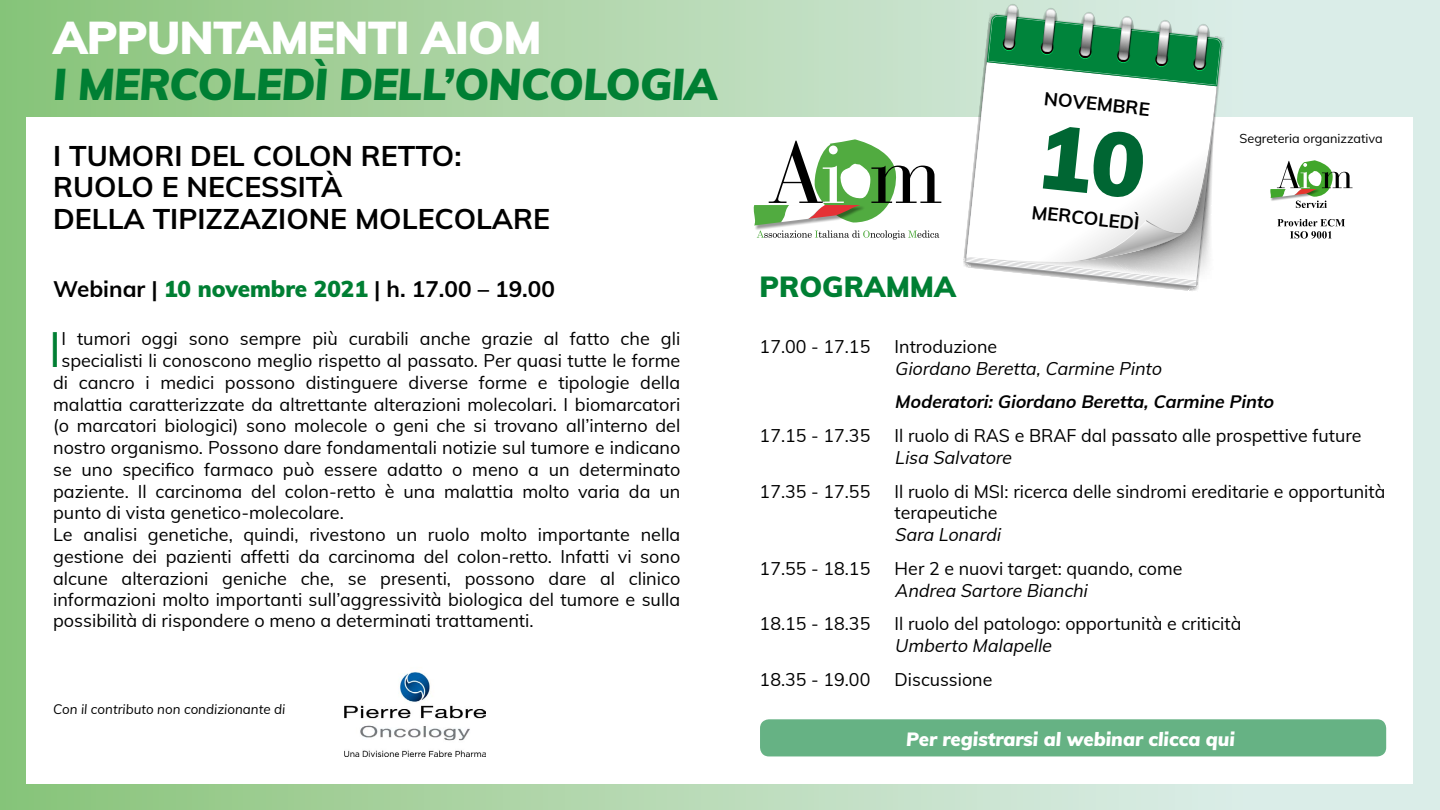
<style>
.page{position:relative;width:1440px;height:810px;background:#fff}
.page>*{position:absolute;margin:0;border:0;box-sizing:border-box;transform-origin:0 0}
.t1{font:48.53px "Mulish";color:#007f33}
.t2{font:900 45px "Mulish";letter-spacing:-.02em;color:#fff}
.t3{font:italic 900 43.5px "Mulish";letter-spacing:-.02em;color:#007f33}
.t4{font:700 28.5px/31.5px "Mulish";color:#000}
.t5{font:900 28.5px "Mulish";color:#007f33}
.t6{font:700 22.5px "Mulish";color:#000}
.t7{font:italic 900 18.75px "Mulish";color:#fff}
.t8{font:700 18.6px "Mulish";color:#000}
.t9{font:18px/21.8px "Mulish";color:#000}
.t10{font:italic 18px "Mulish";color:#000}
.t11{font:italic 700 18px "Mulish";letter-spacing:-.24em;color:#000}
.t12{font:italic 13.5px "Mulish";color:#000}
.t13{font:12.67px "Mulish";color:#000}
.s1{font-weight:900;color:#007f33}
</style>
<div class="page">
<div style="left:0;top:0;width:1440px;height:810px;background:linear-gradient(to right,#8dc47c,#e5f2f5)"></div>
<div style="left:27px;top:117px;width:1386px;height:666px;background:#fff"></div>
<svg style="left:753px;top:139px;width:188px;height:101px"></svg>
<svg style="left:962px;top:12px;width:263px;height:279px"></svg>
<svg style="left:970px;top:263px;width:247px;height:25px"></svg>
<svg style="left:1277px;top:219px;width:68px;height:20px"></svg>
<div style="left:1270px;top:189px;width:55px;height:32px;background:#fff"></div>
<svg style="left:1270px;top:160px;width:82px;height:48px"></svg>
<img style="left:344px;top:672px;width:142px;height:85px">
<div style="left:760px;top:719px;width:626px;height:37px;background:#66b284;border-radius:9px"></div>
<svg style="left:966px;top:3px;width:256px;height:260px"></svg>
<h2 class="t2" style="left:53px;top:5px;width:490px">APPUNTAMENTI AIOM</h2>
<h3 class="t3" style="left:53px;top:52px;width:666px">i mercoledì dell’oncologia</h3>
<h3 class="t4" style="left:53px;top:139px;width:499px">I TUMORI DEL COLON RETTO:<br>RUOLO E NECESSITÀ<br>DELLA TIPIZZAZIONE MOLECOLARE</h3>
<p class="t6" style="left:53px;top:273px;width:503px">WEBINAR | <span class="s1">10 novembre 2021</span> | H. 17.00 – 19.00</p>
<h1 class="t1" style="left:49px;top:314px;width:14px">I</h1>
<p class="t9" style="left:61px;top:327px;width:620px">I tumori oggi sono sempre più curabili anche grazie al fatto che gli</p>
<p class="t9" style="left:61px;top:349px;width:620px">specialisti li conoscono meglio rispetto al passato. Per quasi tutte le forme</p>
<p class="t9" style="left:53px;top:371px;width:629px">di cancro i medici possono distinguere diverse forme e tipologie della</p>
<p class="t9" style="left:53px;top:392px;width:629px">malattia caratterizzate da altrettante alterazioni molecolari. I biomarcatori</p>
<p class="t9" style="left:53px;top:414px;width:629px">(o marcatori biologici) sono molecole o geni che si trovano all’interno del</p>
<p class="t9" style="left:53px;top:436px;width:629px">nostro organismo. Possono dare fondamentali notizie sul tumore e indicano</p>
<p class="t9" style="left:53px;top:458px;width:629px">se uno specifico farmaco può essere adatto o meno a un determinato</p>
<p class="t9" style="left:53px;top:479px;width:629px">paziente. Il carcinoma del colon-retto è una malattia molto varia da un</p>
<p class="t9" style="left:53px;top:501px;width:292px">punto di vista genetico-molecolare.</p>
<p class="t9" style="left:53px;top:523px;width:629px">Le analisi genetiche, quindi, rivestono un ruolo molto importante nella</p>
<p class="t9" style="left:53px;top:545px;width:629px">gestione dei pazienti affetti da carcinoma del colon-retto. Infatti vi sono</p>
<p class="t9" style="left:53px;top:566px;width:629px">alcune alterazioni geniche che, se presenti, possono dare al clinico</p>
<p class="t9" style="left:53px;top:588px;width:629px">informazioni molto importanti sull’aggressività biologica del tumore e sulla</p>
<p class="t9" style="left:53px;top:609px;width:482px">possibilità di rispondere o meno a determinati trattamenti.</p>
<p class="t12" style="left:53px;top:699px;width:234px">Con il contributo non condizionante di</p>
<h3 class="t5" style="left:760px;top:266px;width:198px">PROGRAMMA</h3>
<p class="t8" style="left:1046px;top:85px;width:108px;rotate:6deg">NOVEMBRE</p>
<p class="t8" style="left:1033px;top:198px;width:110px;rotate:6deg">MERCOLEDÌ</p>
<p class="t13" style="left:1239px;top:129px;width:145px">Segreteria organizzativa</p>
<p class="t9" style="left:760px;top:335px;width:112px">17.00 - 17.15</p>
<p class="t9" style="left:895px;top:335px;width:104px">Introduzione</p>
<p class="t10" style="left:895px;top:355px;width:272px">Giordano Beretta,Carmine Pinto</p>
<p class="t11" style="left:871px;top:389px;width:15px">M</p>
<p class="t11" style="left:910px;top:389px;width:370px">oderatori:Giordano Beretta,Carmine Pinto</p>
<p class="t9" style="left:760px;top:424px;width:112px">17.15 - 17.35</p>
<p class="t9" style="left:895px;top:424px;width:468px">Il ruolo di RAS e BRAF dal passato alle prospettive future</p>
<p class="t10" style="left:895px;top:444px;width:122px">Lisa Salvatore</p>
<p class="t9" style="left:760px;top:479px;width:112px">17.35 - 17.55</p>
<p class="t9" style="left:895px;top:479px;width:492px">Il ruolo di MSI: ricerca delle sindromi ereditarie e opportunità terapeutiche</p>
<p class="t10" style="left:895px;top:521px;width:111px">Sara Lonardi</p>
<p class="t9" style="left:760px;top:557px;width:112px">17.55 - 18.15</p>
<p class="t9" style="left:895px;top:557px;width:289px">Her 2 e nuovi target: quando, come</p>
<p class="t10" style="left:895px;top:577px;width:198px">Andrea Sartore Bianchi</p>
<p class="t9" style="left:760px;top:612px;width:112px">18.15 - 18.35</p>
<p class="t9" style="left:895px;top:612px;width:348px">Il ruolo del patologo: opportunità e criticità</p>
<p class="t10" style="left:895px;top:632px;width:162px">Umberto Malapelle</p>
<p class="t9" style="left:760px;top:668px;width:112px">18.35 - 19.00</p>
<p class="t9" style="left:895px;top:668px;width:99px">Discussione</p>
<p class="t7" style="left:906px;top:726px;width:330px">Per registrarsi al webinar clicca qui</p>
</div>
